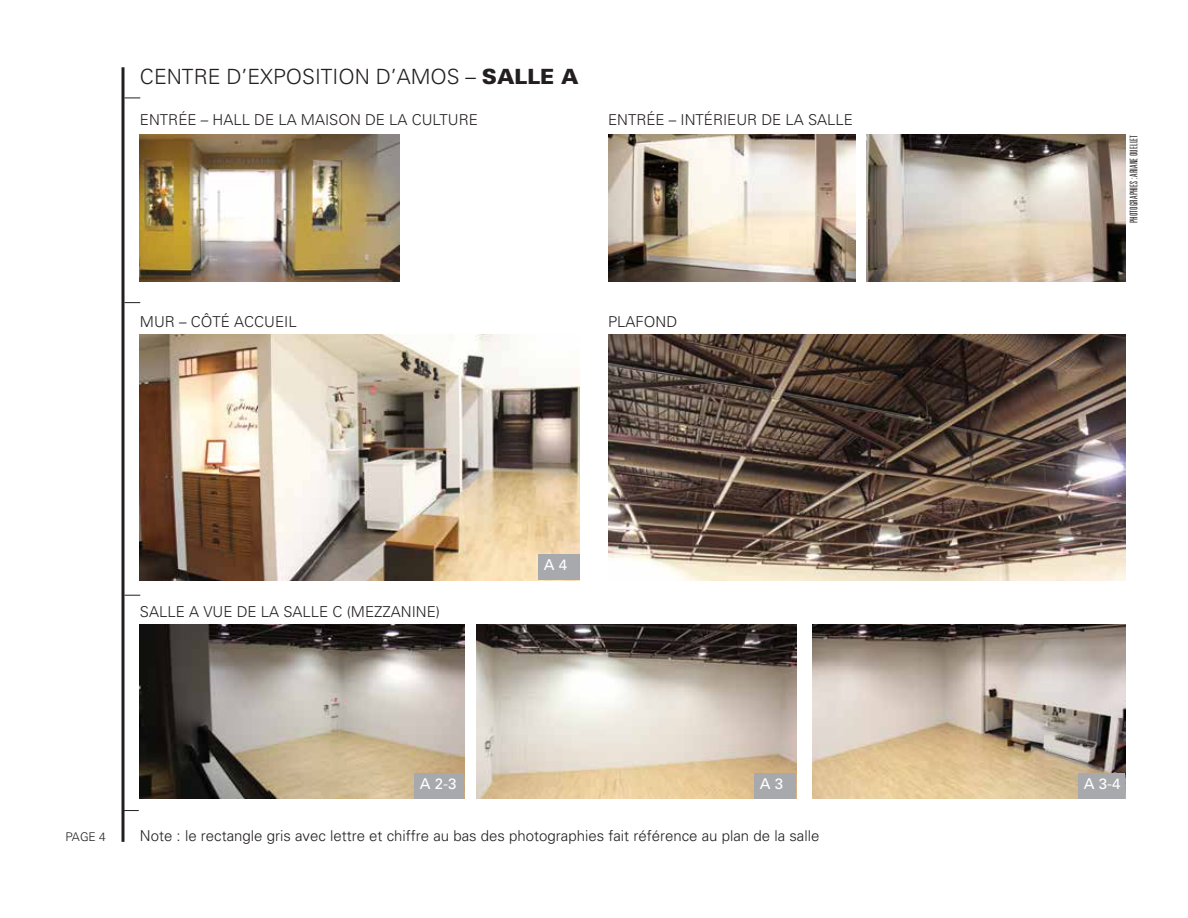
<style>
.page{position:relative;width:1188px;height:918px;background:#fff}
.page>*{position:absolute;margin:0;border:0;box-sizing:border-box;transform-origin:0 0}
.t1{font:300 21px "Univers";color:#231f20}
.t2{font:300 15px "Univers";color:#231f20}
.t3{font:15px "Univers";color:#fff}
.t4{font:300 12px "Univers";color:#231f20}
.t5{font:300 ultra-condensed 10.5px "Univers";letter-spacing:.01em;color:#231f20}
.s1{font-weight:900}
</style>
<div class="page">
<img style="left:140px;top:625px;width:324px;height:173px">
<img style="left:477px;top:625px;width:319px;height:173px">
<img style="left:812px;top:625px;width:313px;height:173px">
<img style="left:140px;top:134px;width:260px;height:147px">
<img style="left:608px;top:134px;width:247px;height:147px">
<img style="left:867px;top:134px;width:258px;height:147px">
<img style="left:140px;top:335px;width:440px;height:245px">
<img style="left:608px;top:335px;width:517px;height:245px">
<hr style="left:122px;top:67px;width:2px;height:775px;background:#231f20">
<svg style="left:124px;top:98px;width:16px;height:1px"></svg>
<svg style="left:124px;top:302px;width:16px;height:1px"></svg>
<svg style="left:124px;top:595px;width:16px;height:1px"></svg>
<div style="left:538px;top:555px;width:42px;height:25px;background:#a7a9ac"></div>
<svg style="left:124px;top:810px;width:15px;height:1px"></svg>
<div style="left:415px;top:773px;width:49px;height:25px;background:#a7a9ac"></div>
<div style="left:1078px;top:773px;width:47px;height:25px;background:#a7a9ac"></div>
<div style="left:754px;top:773px;width:42px;height:25px;background:#a7a9ac"></div>
<h1 class="t1" style="left:140px;top:64px;width:440px">CENTRE D’EXPOSITION D’AMOS – <span class="s1">SALLE A</span></h1>
<p class="t2" style="left:140px;top:111px;width:339px">ENTRÉE – HALL DE LA MAISON DE LA CULTURE</p>
<p class="t2" style="left:608px;top:111px;width:247px">ENTRÉE – INTÉRIEUR DE LA SALLE</p>
<p class="t2" style="left:140px;top:312px;width:105px">M UR – CÔTÉ ACC</p>
<p class="t2" style="left:264px;top:312px;width:34px">UEIL</p>
<p class="t2" style="left:608px;top:312px;width:71px">PLAFOND</p>
<p class="t5" style="left:1128px;top:223px;width:89px;rotate:-90deg">Photographies : Ariane Ouellet</p>
<p class="t2" style="left:140px;top:602px;width:302px">SALLE A VUE DE LA SALLE C (MEZZANINE)</p>
<p class="t3" style="left:544px;top:556px;width:25px">A 4</p>
<p class="t4" style="left:66px;top:829px;width:42px">PAGE 4</p>
<p class="t3" style="left:420px;top:775px;width:38px">A 2-3</p>
<p class="t3" style="left:760px;top:775px;width:25px">A 3</p>
<p class="t3" style="left:1084px;top:775px;width:38px">A 3-4</p>
<p class="t2" style="left:140px;top:827px;width:681px">NOTE : LE RECTANGLE GRIS AVEC LETTRE ET CHIFFRE AU BAS DES PHOTOGRAPHIES FAIT RÉFÉRENCE AU PLAN DE LA SALLE</p>
</div>
